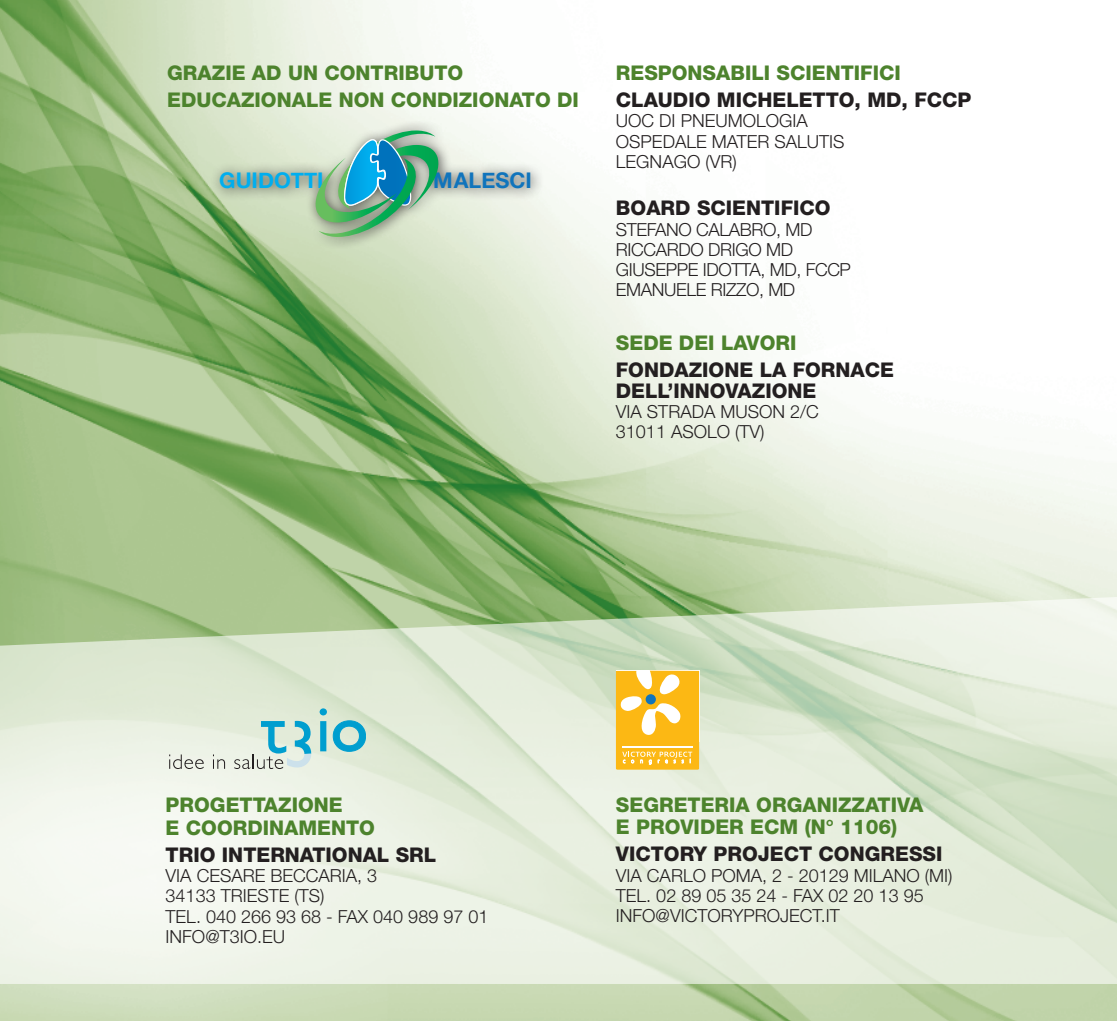
<style>
.page{position:relative;width:1117px;height:1021px;background:#fff}
.page>*{position:absolute;margin:0;border:0;box-sizing:border-box;transform-origin:0 0}
.t1{font:700 21.6px "Helvetica Neue";color:#00aeef}
.t2{font:700 21.6px "Helvetica Neue";color:#1074bc}
.t3{font:800 20.25px/22.5px "Helvetica Neue LT Std";color:#4d832d}
.t4{font:800 20.25px/20.2px "Helvetica Neue LT Std";color:#231f20}
.t5{font:300 18px/20.2px "Helvetica Neue LT Std";color:#231f20}
.t6{font:300 18px/20.2px "Helvetica Neue LT Std";letter-spacing:-.02em;color:#231f20}
</style>
<div class="page">
<img style="left:0;top:0;width:1116px;height:1020px">
<svg style="left:0;top:595px;width:1116px;height:388px;background:#dfe9d6"></svg>
<svg style="left:319px;top:708px;width:8px;height:43px"></svg>
<svg style="left:333px;top:720px;width:32px;height:31px"></svg>
<svg style="left:169px;top:754px;width:35px;height:15px"></svg>
<svg style="left:213px;top:754px;width:12px;height:14px"></svg>
<svg style="left:234px;top:721px;width:77px;height:48px;background:#b5d7d5"></svg>
<svg style="left:615px;top:670px;width:84px;height:99px"></svg>
<hr style="left:622px;top:746px;width:70px;height:1px;background:#fff">
<div style="left:209px;top:120px;width:334px;height:130px;background:#231f20;opacity:.75"></div>
<svg style="left:309px;top:130px;width:135px;height:108px;background:#85bdad"></svg>
<p class="t3" style="left:167px;top:59px;width:413px;line-height:27px">GRAZIE AD UN CONTRIBUTO<br>EDUCAZIONALE NON CONDIZIONATO DI</p>
<p class="t1" style="left:219px;top:163px;width:106px">GUIDOTTI</p>
<p class="t2" style="left:433px;top:163px;width:100px">MALESCI</p>
<p class="t3" style="left:615px;top:62px;width:286px">RESPONSABILI SCIENTIFICI</p>
<p class="t4" style="left:615px;top:90px;width:357px">CLAUDIO MICHELETTO, MD, FCCP</p>
<p class="t5" style="left:615px;top:110px;width:230px">UOC DI PNEUMOLOGIA<br>OSPEDALE MATER SALUTIS<br>LEGNAGO (VR)</p>
<p class="t4" style="left:615px;top:198px;width:216px">BOARD SCIENTIFICO</p>
<p class="t6" style="left:615px;top:218px;width:236px">STEFANO CALABRO, MD<br>RICCARDO DRIGO MD<br>GIUSEPPE IDOTTA, MD, FCCP<br>EMANUELE RIZZO, MD</p>
<p class="t3" style="left:615px;top:332px;width:182px">SEDE DEI LAVORI</p>
<p class="t4" style="left:615px;top:360px;width:279px">FONDAZIONE LA FORNACE<br>DELL’INNOVAZIONE</p>
<p class="t5" style="left:615px;top:401px;width:204px">VIA STRADA MUSON 2/C<br>31011 ASOLO (TV)</p>
<p class="t3" style="left:166px;top:794px;width:211px">PROGETTAZIONE<br>E COORDINAMENTO</p>
<p class="t4" style="left:166px;top:844px;width:272px">TRIO INTERNATIONAL SRL</p>
<p class="t5" style="left:166px;top:865px;width:324px">VIA CESARE BECCARIA, 3<br>34133 TRIESTE (TS)<br>TEL. 040 266 93 68 - FAX 040 989 97 01<br>INFO@T3IO.EU</p>
<p class="t3" style="left:615px;top:793px;width:309px">SEGRETERIA ORGANIZZATIVA<br>E PROVIDER ECM (N° 1106)</p>
<p class="t4" style="left:615px;top:843px;width:328px">VICTORY PROJECT CONGRESSI</p>
<p class="t5" style="left:615px;top:864px;width:338px">VIA CARLO POMA, 2 - 20129 MILANO (MI)<br>TEL. 02 89 05 35 24 - FAX 02 20 13 95<br>INFO@VICTORYPROJECT.IT</p>
</div>
